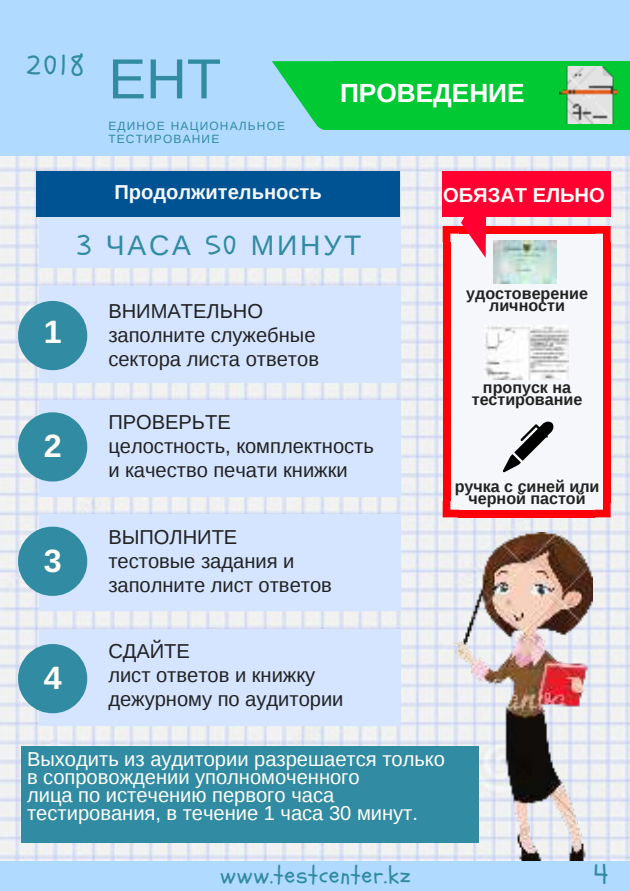
<style>
.page{position:relative;width:630px;height:891px;background:#b0daff}
.page>*{position:absolute;margin:0;border:0;box-sizing:border-box;transform-origin:0 0}
.t1{font:56.4px "Liberation Sans";color:#318ba2}
.t2{font:700 32.4px "Arimo";color:#fffef8}
.t3{font:28.4px "Liberation Sans";letter-spacing:.1em;color:#318ba2}
.t4{font:28.4px "Schoolbell";color:#318ba2}
.t5{font:700 26.4px "Liberation Sans";color:#fff}
.t6{font:24.4px "Schoolbell";letter-spacing:.04em;color:#318ba2}
.t7{font:20px/24px "Liberation Sans";color:#222}
.t8{font:20px/18px "Liberation Sans";color:#fffef8}
.t9{font:700 20px "Liberation Sans";color:#f5f7fa}
.t10{font:700 20px "Liberation Sans";color:#fffef8}
.t11{font:700 16px/12px "Liberation Sans";color:#222;text-align:center}
.t12{font:12px/12px "Liberation Sans";letter-spacing:.095em;color:#318ba2}
.s1{font-family:"Schoolbell"}
.s2{font-family:"Arimo"}
</style>
<div class="page">
<div style="left:333px;top:61px;width:272px;height:69px;background:#00c933"></div>
<div style="left:604px;top:61px;width:26px;height:69px;background:#00c933"></div>
<svg style="left:272px;top:61px;width:61px;height:69px"></svg>
<img style="left:0;top:156px;width:630px;height:705px">
<img style="left:454px;top:533px;width:139px;height:328px">
<div style="left:455px;top:237px;width:143px;height:270px;background:#f5f7fa"></div>
<div style="left:458px;top:501px;width:137px;height:10px;background:#f5f7fa"></div>
<div style="left:458px;top:510px;width:137px;height:7px;background:#ff000b"></div>
<svg style="left:594px;top:502px;width:17px;height:15px"></svg>
<div style="left:449px;top:242px;width:10px;height:261px;background:#f5f7fa"></div>
<div style="left:443px;top:242px;width:7px;height:260px;background:#ff000b"></div>
<svg style="left:443px;top:501px;width:16px;height:16px"></svg>
<div style="left:595px;top:242px;width:9px;height:260px;background:#f5f7fa"></div>
<div style="left:603px;top:242px;width:8px;height:261px;background:#ff000b"></div>
<svg style="left:595px;top:226px;width:16px;height:16px"></svg>
<div style="left:458px;top:233px;width:137px;height:9px;background:#f5f7fa"></div>
<div style="left:458px;top:226px;width:137px;height:8px;background:#ff000b"></div>
<div style="left:442px;top:172px;width:169px;height:45px;background:#ff0030"></div>
<svg style="left:443px;top:217px;width:43px;height:41px"></svg>
<img style="left:493px;top:241px;width:64px;height:42px">
<img style="left:485px;top:326px;width:84px;height:53px">
<svg style="left:503px;top:421px;width:51px;height:51px"></svg>
<div style="left:39px;top:172px;width:361px;height:96px;background:#d5e5ff"></div>
<div style="left:39px;top:286px;width:361px;height:96px;background:#d5e5ff"></div>
<div style="left:39px;top:400px;width:361px;height:97px;background:#d5e5ff"></div>
<div style="left:39px;top:515px;width:361px;height:96px;background:#d5e5ff"></div>
<div style="left:39px;top:629px;width:361px;height:96px;background:#d5e5ff"></div>
<div style="left:21px;top:746px;width:457px;height:97px;background:#318ba2"></div>
<div style="left:36px;top:172px;width:364px;height:45px;background:#005393"></div>
<svg style="left:18px;top:301px;width:69px;height:69px;background:#559eb4"></svg>
<svg style="left:18px;top:412px;width:69px;height:70px;background:#579fb5"></svg>
<svg style="left:18px;top:527px;width:69px;height:69px;background:#559eb4"></svg>
<svg style="left:18px;top:644px;width:69px;height:69px;background:#559eb4"></svg>
<img style="left:560px;top:66px;width:57px;height:57px">
<h3 class="t4" style="left:26px;top:47px;width:60px">2018</h3>
<h1 class="t1" style="left:108px;top:47px;width:114px">ЕНТ</h1>
<p class="t12" style="left:108px;top:121px;width:178px">ЕДИНОЕ НАЦИОНАЛЬНОЕ<br>ТЕСТИРОВАНИЕ</p>
<p class="t9" style="left:115px;top:178px;width:209px">Продолжительность</p>
<h3 class="t5" style="left:340px;top:75px;width:186px">ПРОВЕДЕНИЕ</h3>
<p class="t10" style="left:443px;top:181px;width:163px">ОБЯЗАТ ЕЛЬНО</p>
<h3 class="t3" style="left:77px;top:230px;width:286px"><span class="s1">3</span> ЧАСА <span class="s1">50</span> МИНУТ</h3>
<h2 class="t2" style="left:44px;top:314px;width:19px">1</h2>
<h2 class="t2" style="left:44px;top:428px;width:19px">2</h2>
<p class="t7" style="left:108px;top:300px;width:212px">ВНИМАТЕЛЬНО заполните служебные сектора листа ответов</p>
<p class="t7" style="left:108px;top:411px;width:267px">ПРОВЕРЬТЕ<br>целостность<span class="s2">,</span> комплектность и качество печати книжки</p>
<h2 class="t2" style="left:44px;top:543px;width:19px">3</h2>
<p class="t7" style="left:108px;top:525px;width:225px">ВЫПОЛНИТЕ<br>тестовые задания и заполните лист ответов</p>
<p class="t11" style="left:466px;top:288px;width:123px">удостоверение личности</p>
<p class="t11" style="left:472px;top:381px;width:112px">пропуск на тестирование</p>
<p class="t11" style="left:455px;top:480px;width:146px">ручка с синей или черной пастой</p>
<h2 class="t2" style="left:44px;top:660px;width:19px">4</h2>
<p class="t7" style="left:108px;top:640px;width:237px">СДАЙТЕ<br>лист ответов и книжку дежурному по аудитории</p>
<p class="t8" style="left:27px;top:751px;width:419px">Выходить из аудитории разрешается только в сопровождении уполномоченного<br>лица по истечению первого часа тестирования<span class="s2">,</span> в течение <span class="s2">1</span> часа <span class="s2">30</span> минут<span class="s2">.</span></p>
<p class="t6" style="left:220px;top:858px;width:192px">www.testcenter.kz</p>
<h3 class="t4" style="left:593px;top:856px;width:16px">4</h3>
</div>
